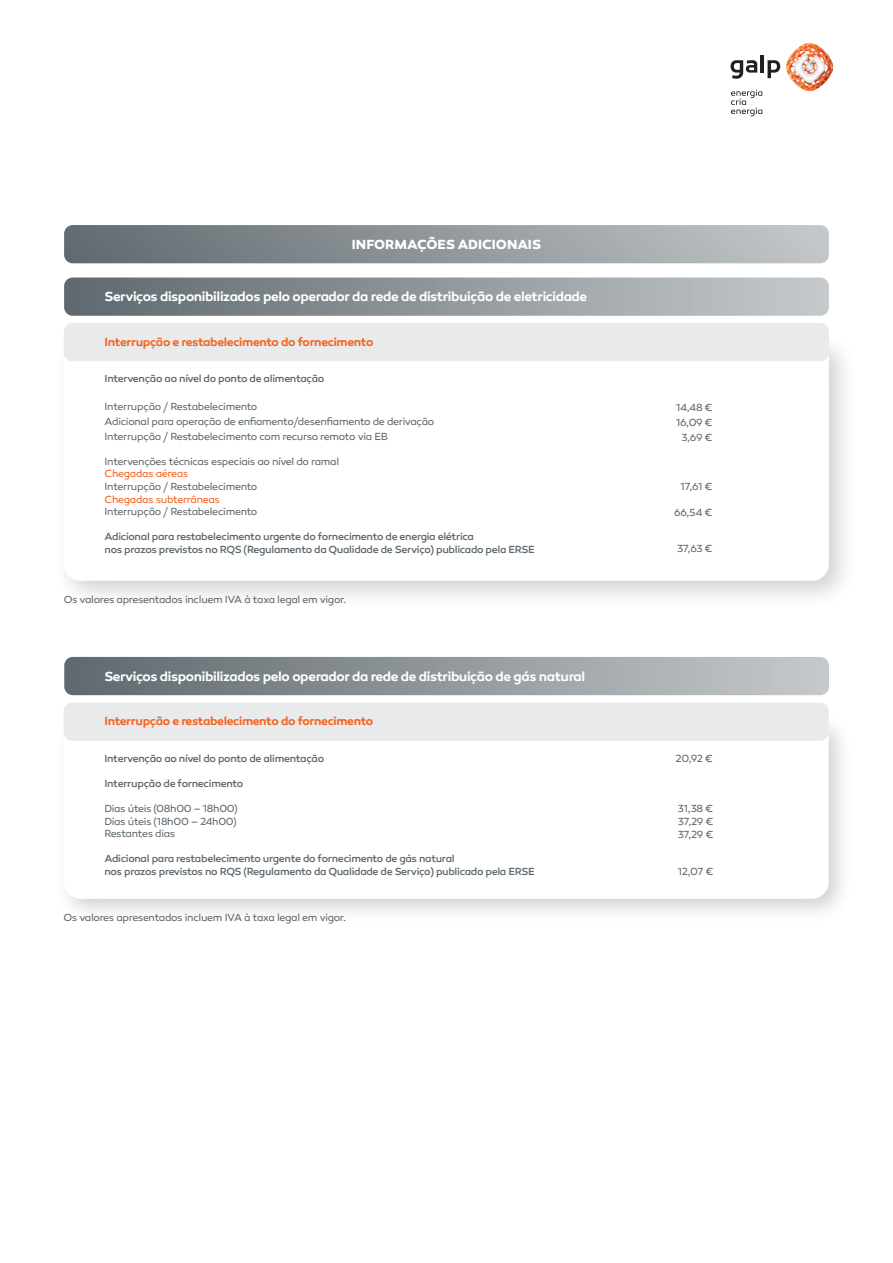
<style>
.page{position:relative;width:893px;height:1263px;background:#fff}
.page>*{position:absolute;margin:0;border:0;box-sizing:border-box;transform-origin:0 0}
.t1{font:600 13.5px "Canaro";letter-spacing:-.03em;color:#fff}
.t2{font:700 13.5px "Canaro";color:#fff}
.t3{font:600 12px "Canaro";letter-spacing:-.03em;color:#f36421}
.t4{font:10.5px/15px "Canaro";letter-spacing:-.03em;color:#5f696f;text-align:justify}
.t5{font:500 10.5px/12.6px "Canaro";letter-spacing:-.03em;color:#5f696f}
.t6{font:10.5px "Canaro";letter-spacing:-.03em;color:#f36421}
</style>
<div class="page">
<svg style="left:64px;top:277px;width:765px;height:39px;background:#949a9e"></svg>
<div style="left:64px;top:323px;width:765px;height:38px;background:#e9eaeb;border-radius:9px"></div>
<svg style="left:64px;top:657px;width:765px;height:38px;background:#91989c"></svg>
<div style="left:64px;top:703px;width:765px;height:38px;background:#e9eaeb;border-radius:9px"></div>
<svg style="left:731px;top:89px;width:31px;height:27px"></svg>
<svg style="left:730px;top:60px;width:27px;height:19px"></svg>
<hr style="left:761px;top:55px;width:3px;height:18px;background:#231f20">
<svg style="left:768px;top:60px;width:12px;height:18px"></svg>
<img style="left:785px;top:43px;width:49px;height:49px">
<svg style="left:64px;top:225px;width:765px;height:38px;background:#92999d"></svg>
<p class="t2" style="left:352px;top:236px;width:191px">INFORMAÇÕES ADICIONAIS</p>
<p class="t1" style="left:105px;top:288px;width:484px">Serviços disponibilizados pelo operador da rede de distribuição de eletricidade</p>
<p class="t3" style="left:105px;top:334px;width:270px">Interrupção e restabelecimento do fornecimento</p>
<p class="t5" style="left:105px;top:372px;width:221px">Intervenção ao nível do ponto de alimentação</p>
<p class="t4" style="left:105px;top:399px;width:331px;text-align:left">Interrupção / Restabelecimento<br>Adicional para operação de enfiamento/desenfiamento de derivação<br>Interrupção / Restabelecimento com recurso remoto via EB</p>
<p class="t4" style="left:105px;top:454px;width:236px">Intervenções técnicas especiais ao nível do ramal</p>
<p class="t6" style="left:105px;top:468px;width:85px">Chegadas aéreas</p>
<p class="t4" style="left:105px;top:479px;width:154px">Interrupção / Restabelecimento</p>
<p class="t6" style="left:105px;top:493px;width:117px">Chegadas subterrâneas</p>
<p class="t4" style="left:105px;top:504px;width:154px">Interrupção / Restabelecimento</p>
<p class="t5" style="left:105px;top:530px;width:432px">Adicional para restabelecimento urgente do fornecimento de energia elétrica<br>nos prazos previstos no RQS (Regulamento da Qualidade de Serviço) publicado pela ERSE</p>
<p class="t4" style="left:64px;top:592px;width:284px">Os valores apresentados incluem IVA à taxa legal em vigor.</p>
<p class="t1" style="left:104px;top:668px;width:482px">Serviços disponibilizados pelo operador da rede de distribuição de gás natural</p>
<p class="t3" style="left:104px;top:714px;width:270px">Interrupção e restabelecimento do fornecimento</p>
<p class="t5" style="left:104px;top:752px;width:221px">Intervenção ao nível do ponto de alimentação</p>
<p class="t5" style="left:104px;top:777px;width:140px">Interrupção de fornecimento</p>
<p class="t4" style="left:104px;top:802px;width:135px;line-height:12.6px">Dias úteis (08h00 – 18h00)<br>Dias úteis (18h00 – 24h00)<br>Restantes dias</p>
<p class="t5" style="left:104px;top:853px;width:432px">Adicional para restabelecimento urgente do fornecimento de gás natural<br>nos prazos previstos no RQS (Regulamento da Qualidade de Serviço) publicado pela ERSE</p>
<p class="t4" style="left:64px;top:909px;width:284px">Os valores apresentados incluem IVA à taxa legal em vigor.</p>
<p class="t4" style="left:676px;top:400px;width:38px;text-align:center">14,48 €<br>16,09 €<br>3,69 €</p>
<p class="t4" style="left:680px;top:479px;width:33px">17,61 €</p>
<p class="t4" style="left:674px;top:505px;width:40px">66,54 €</p>
<p class="t4" style="left:677px;top:541px;width:37px">37,63 €</p>
<p class="t4" style="left:676px;top:751px;width:39px">20,92 €</p>
<p class="t4" style="left:678px;top:803px;width:37px;line-height:12.6px">31,38 € 37,29 € 37,29 €</p>
<p class="t4" style="left:678px;top:864px;width:37px">12,07 €</p>
</div>
